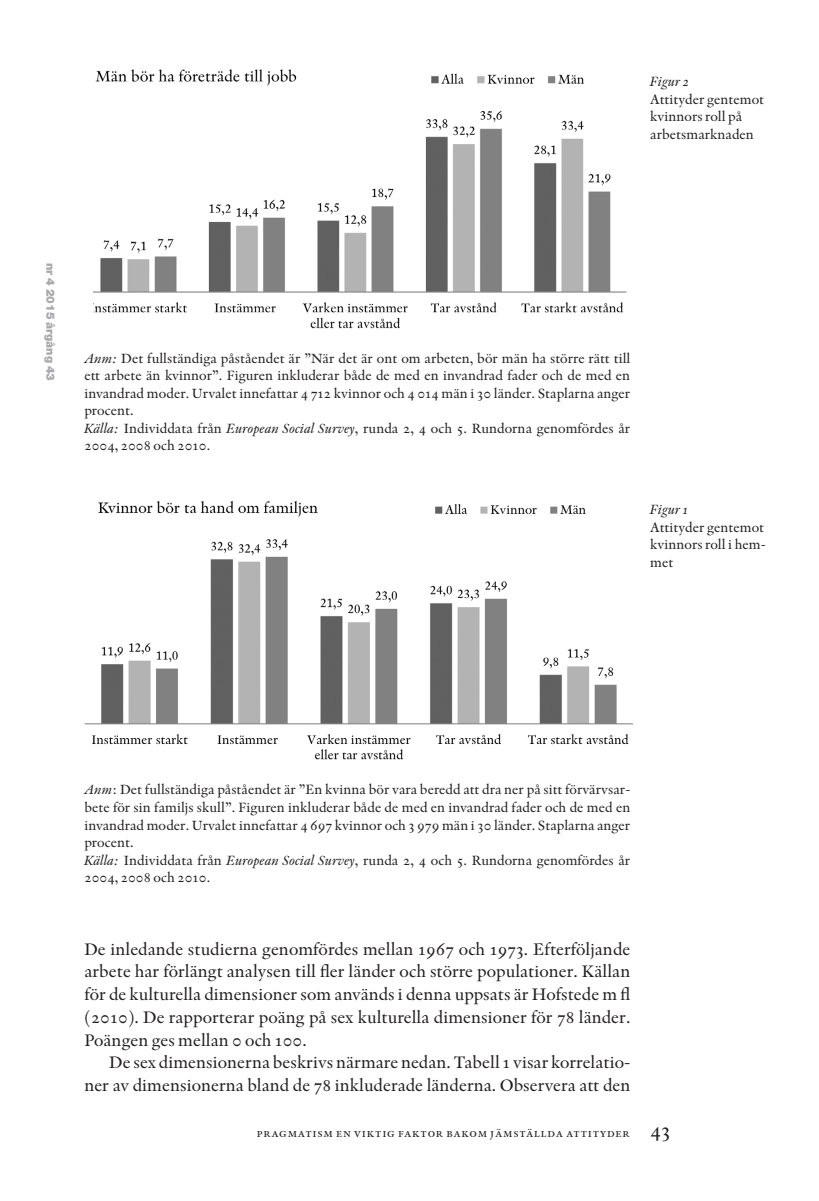
<style>
.page{position:relative;width:819px;height:1201px;background:#fff}
.page>*{position:absolute;margin:0;border:0;box-sizing:border-box;transform-origin:0 0}
.Artikel_bröd{font:17.5px/22.8px "Indigo Os F";color:#231f20;text-align:justify}
.Artikel_bröd_indrag{font:17.5px/22.8px "Indigo Os F";color:#231f20;text-align:right}
.Artikel_Källa{font:14px/17.5px "Indigo Os F";color:#231f20;text-align:justify}
.Artikel_Marginaltext{font:14px/17.5px "Indigo Os F";color:#231f20}
.Artikel_Marginaltext-2{font:italic 14px "Indigo Os F";color:#231f20}
.t1{font:12.25px "Indigo SC";color:#231f20}
.t2{font:900 11.38px "Helvetica Neue";color:#a8a9ad}
.s1{font-style:italic}
.s2{font-size:21px}
</style>
<div class="page">
<img style="left:84px;top:500px;width:549px;height:260px">
<img style="left:93px;top:69px;width:534px;height:260px">
<p class="Artikel_Marginaltext-2" style="left:650px;top:73px;width:40px">Figur 2</p>
<p class="Artikel_Marginaltext" style="left:650px;top:90px;width:115px">Attityder gentemot kvinnors roll på arbetsmarknaden</p>
<p class="t2" style="left:57px;top:263px;width:119px;rotate:90deg">nr 4 2015 årgång 43</p>
<p class="Artikel_Källa" style="left:84px;top:349px;width:547px"><span class="s1">Anm:</span> Det fullständiga påståendet är ”När det är ont om arbeten, bör män ha större rätt till ett arbete än kvinnor”. Figuren inkluderar både de med en invandrad fader och de med en invandrad moder. Urvalet innefattar 4 712 kvinnor och 4 014 män i 30 länder. Staplarna anger procent.</p>
<p class="Artikel_Källa" style="left:84px;top:419px;width:547px"><span class="s1">Källa:</span> Individdata från <span class="s1">European Social Survey</span>, runda 2, 4 och 5. Rundorna genomfördes år<br>2004, 2008 och 2010.</p>
<p class="Artikel_Marginaltext-2" style="left:650px;top:501px;width:39px">Figur 1</p>
<p class="Artikel_Marginaltext" style="left:650px;top:518px;width:117px">Attityder gentemot kvinnors roll i hem&shy;met</p>
<p class="Artikel_Källa" style="left:84px;top:781px;width:547px"><span class="s1">Anm</span>: Det fullständiga påståendet är ”En kvinna bör vara beredd att dra ner på sitt förvärvsar&shy;bete för sin familjs skull”. Figuren inkluderar både de med en invandrad fader och de med en invandrad moder. Urvalet innefattar 4 697 kvinnor och 3 979 män i 30 länder. Staplarna anger procent.</p>
<p class="Artikel_Källa" style="left:84px;top:851px;width:547px"><span class="s1">Källa:</span> Individdata från <span class="s1">European Social Survey</span>, runda 2, 4 och 5. Rundorna genomfördes år<br>2004, 2008 och 2010.</p>
<p class="Artikel_bröd" style="left:84px;top:937px;width:547px">De inledande studierna genomfördes mellan 1967 och 1973. Efterföljande arbete har förlängt analysen till fler länder och större populationer. Källan för de kulturella dimensioner som används i denna uppsats är Hofstede m fl (2010). De rapporterar poäng på sex kulturella dimensioner för 78 länder.<br>Poängen ges mellan 0 och 100.</p>
<p class="Artikel_bröd_indrag" style="left:84px;top:1051px;width:547px">De sex dimensionerna beskrivs närmare nedan. Tabell 1 visar korrelatio&shy;ner av dimensionerna bland de 78 inkluderade länderna. Observera att den</p>
<p class="t1" style="left:256px;top:1125px;width:416px">pragmatism en viktig faktor bakom jämställda attityder <span class="s2">43</span></p>
</div>
